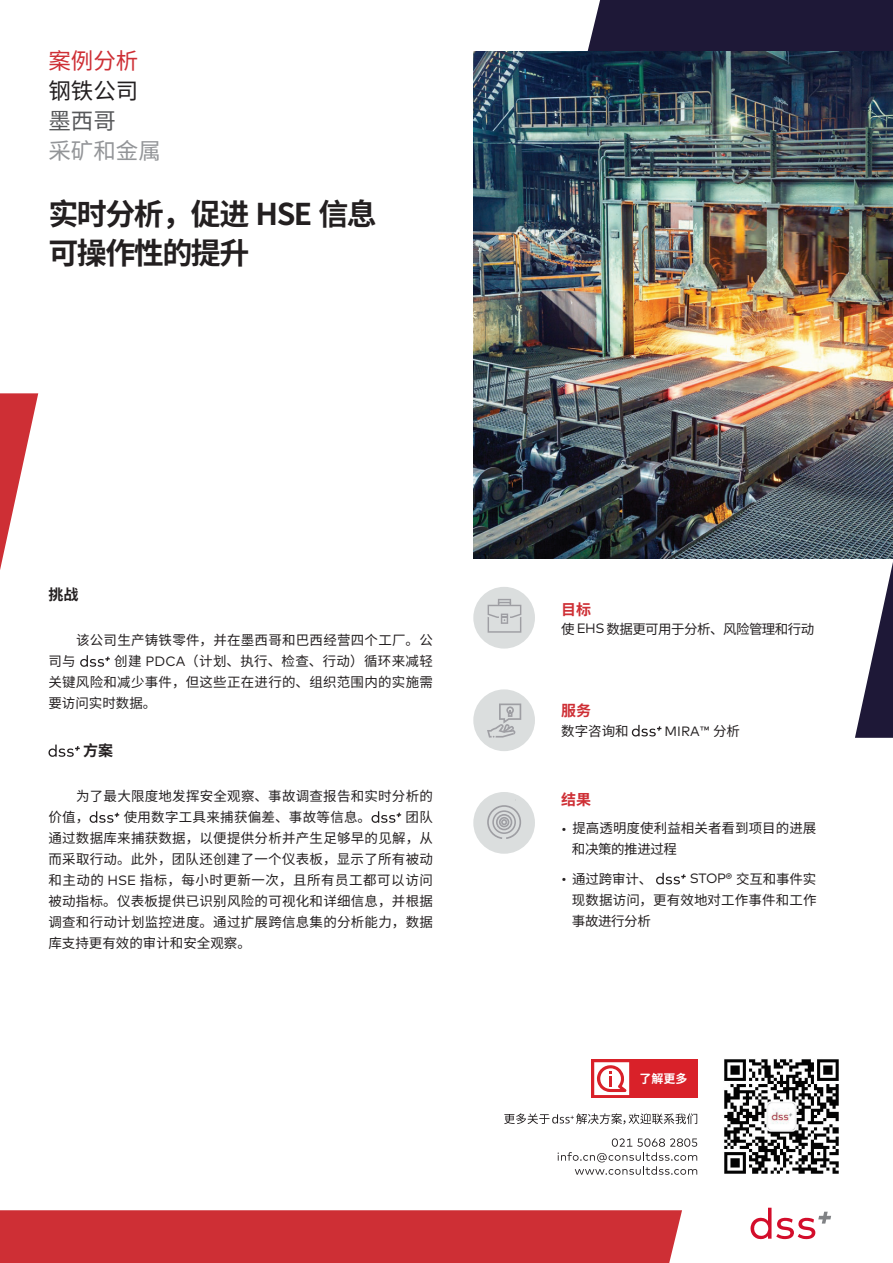
<style>
.page{position:relative;width:893px;height:1263px;background:#fff}
.page>*{position:absolute;margin:0;border:0;box-sizing:border-box;transform-origin:0 0}
.t1{font:700 30px "Noto Sans Hans";letter-spacing:-.05em;color:#231f20}
.t2{font:22.5px "Noto Sans Hans";color:#939598}
.t3{font:22.5px "Noto Sans Hans";color:#ce2f35}
.t4{font:22.5px "Noto Sans Hans";color:#231f20}
.t5{font:22.5px "Noto Sans Hans";color:#57585a}
.t6{font:700 15px "Noto Sans Hans";color:#ce2f35}
.t7{font:700 15px "Noto Sans Hans";color:#231f20}
.t8{font:13.5px/21px "Noto Sans Hans";letter-spacing:.02em;color:#231f20;text-align:justify}
.t9{font:13.5px "Noto Sans Hans";letter-spacing:-.04em;color:#231f20}
.t10{font:13.5px "Mark";color:#231f20}
.t11{font:700 12px "Noto Sans CJ Ksc";color:#fff}
.s1{font-family:"Mark"}
.s2{font-family:"Noto Sans Hans"}
</style>
<div class="page">
<svg style="left:80px;top:655px;width:30px;height:12px"></svg>
<svg style="left:48px;top:744px;width:32px;height:13px"></svg>
<svg style="left:90px;top:811px;width:29px;height:12px"></svg>
<svg style="left:371px;top:811px;width:30px;height:12px"></svg>
<div style="left:587px;top:0;width:306px;height:52px;background:#1e1837"></div>
<svg style="left:0;top:393px;width:38px;height:177px"></svg>
<div style="left:0;top:1210px;width:682px;height:53px;background:#ce2f35"></div>
<svg style="left:750px;top:1208px;width:81px;height:31px"></svg>
<svg style="left:632px;top:725px;width:30px;height:11px"></svg>
<svg style="left:656px;top:873px;width:30px;height:11px"></svg>
<svg style="left:558px;top:1138px;width:139px;height:37px"></svg>
<img style="left:724px;top:1059px;width:115px;height:115px">
<svg style="left:504px;top:1113px;width:193px;height:11px"></svg>
<div style="left:591px;top:1059px;width:107px;height:39px;background:#d92129"></div>
<svg style="left:594px;top:1062px;width:36px;height:33px"></svg>
<div style="left:473px;top:587px;width:62px;height:62px;background:#dbdede;border-radius:50%"></div>
<svg style="left:488px;top:599px;width:33px;height:34px"></svg>
<div style="left:473px;top:689px;width:62px;height:62px;background:#dbdede;border-radius:50%"></div>
<svg style="left:487px;top:703px;width:34px;height:34px"></svg>
<div style="left:473px;top:792px;width:62px;height:62px;background:#dbdede;border-radius:50%"></div>
<svg style="left:487px;top:805px;width:34px;height:34px"></svg>
<img style="left:474px;top:52px;width:419px;height:506px">
<svg style="left:855px;top:562px;width:38px;height:176px"></svg>
<p class="t3" style="left:48px;top:48px;width:91px">案例分析</p>
<p class="t4" style="left:48px;top:78px;width:91px">钢铁公司</p>
<p class="t5" style="left:48px;top:108px;width:69px">墨西哥</p>
<p class="t2" style="left:48px;top:138px;width:114px">采矿和金属</p>
<p class="t1" style="left:48px;top:197px;width:330px">实时分析，促进 HSE 信息</p>
<p class="t1" style="left:48px;top:236px;width:202px">可操作性的提升</p>
<p class="t7" style="left:48px;top:586px;width:31px">挑战</p>
<p class="t8" style="left:76px;top:630px;width:358px">该公司生产铸铁零件，并在墨西哥和巴西经营四个工厂。公</p>
<p class="t8" style="left:48px;top:651px;width:29px">司与</p>
<p class="t8" style="left:48px;top:651px;width:386px;text-indent:66px">创建 <span class="s1">PDCA</span>（计划、执行、检查、行动）循环来减轻关键风险和减少事件，但这些正在进行的、组织范围内的实施需要访问实时数据。</p>
<p class="t7" style="left:83px;top:742px;width:31px">方案</p>
<p class="t8" style="left:48px;top:786px;width:386px;text-indent:28px">为了最大限度地发挥安全观察、事故调查报告和实时分析的价值，</p>
<p class="t8" style="left:124px;top:807px;width:249px">使用数字工具来捕获偏差、事故等信息。</p>
<p class="t8" style="left:48px;top:807px;width:386px;text-indent:357px">团队通过数据库来捕获数据，以便提供分析并产生足够早的见解，从而采取行动。此外，团队还创建了一个仪表板，显示了所有被动和主动的 <span class="s1">HSE</span> 指标，每小时更新一次，且所有员工都可以访问被动指标。仪表板提供已识别风险的可视化和详细信息，并根据调查和行动计划监控进度。通过扩展跨信息集的分析能力，数据库支持更有效的审计和安全观察。</p>
<p class="t6" style="left:561px;top:601px;width:31px">目标</p>
<p class="t9" style="left:561px;top:621px;width:255px">使 <span class="s1">EHS</span> 数据更可用于分析、风险管理和行动</p>
<p class="t6" style="left:561px;top:702px;width:31px">服务</p>
<p class="t8" style="left:561px;top:721px;width:69px">数字咨询和</p>
<p class="t10" style="left:665px;top:722px;width:77px">MIRA™ <span class="s2">分析</span></p>
<p class="t6" style="left:561px;top:791px;width:31px">结果</p>
<p class="t8" style="left:572px;top:818px;width:246px;text-indent:-11px"><span class="s1">•</span> 提高透明度使利益相关者看到项目的进展和决策的推进过程</p>
<p class="t8" style="left:561px;top:869px;width:92px"><span class="s1">•</span> 通过跨审计、</p>
<p class="t8" style="left:572px;top:869px;width:246px;text-indent:118px"><span class="s1">STOP®</span> 交互和事件实现数据访问，更有效地对工作事件和工作事故进行分析</p>
<p class="t11" style="left:639px;top:1072px;width:49px">了解更多</p>
</div>
